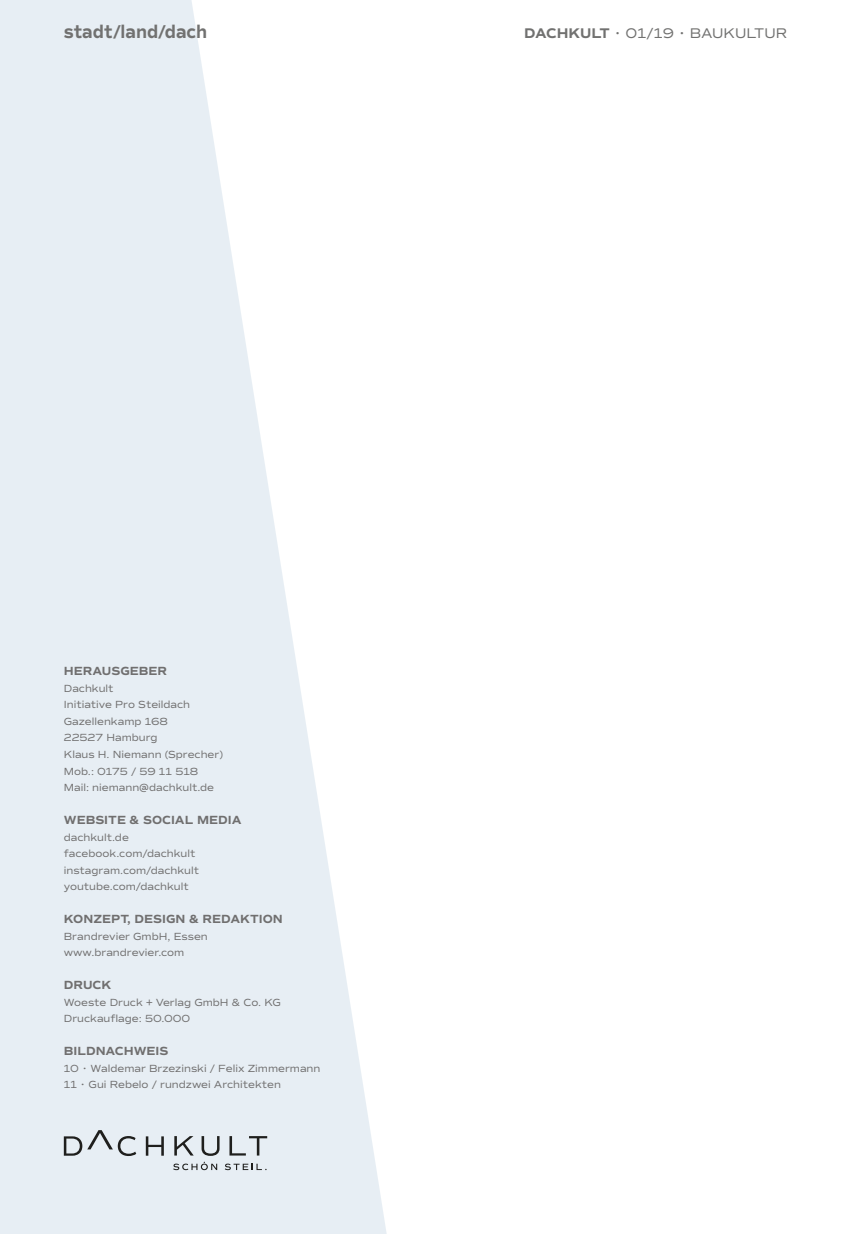
<style>
.page{position:relative;width:851px;height:1234px;background:#fff}
.page>*{position:absolute;margin:0;border:0;box-sizing:border-box;transform-origin:0 0}
.t1{font:18.75px "commuters sans bold";color:#717170;scale:.88 1}
.t2{font:14.25px "commuters sans regular";color:#717170}
.t3{font:12px "commuters sans bold";color:#706f6f}
.t4{font:10.5px/16.5px "commuters sans regular";color:#706f6f}
.s1{font-size:16.65px}
.s2{font-family:"commuters sans bold"}
</style>
<div class="page">
<svg style="left:0;top:0;width:387px;height:1233px;fill:#e7eef4"></svg>
<svg style="left:174px;top:1135px;width:20px;height:20px"></svg>
<svg style="left:201px;top:1135px;width:18px;height:20px"></svg>
<svg style="left:229px;top:1135px;width:38px;height:20px"></svg>
<svg style="left:64px;top:1129px;width:72px;height:26px;background:#c0c6ca"></svg>
<svg style="left:146px;top:1136px;width:18px;height:19px"></svg>
<svg style="left:173px;top:1161px;width:44px;height:8px"></svg>
<svg style="left:225px;top:1163px;width:41px;height:6px"></svg>
<h1 class="t1" style="left:64px;top:20px;width:164px">stadt <span class="s1">/</span>land<span class="s1">/</span>dach</h1>
<h2 class="t2" style="left:524px;top:25px;width:264px"><span class="s2">DACHKULT</span> • 01/19 • BAUKULTUR</h2>
<p class="t3" style="left:64px;top:663px;width:105px">HERAUSGEBER</p>
<p class="t4" style="left:64px;top:680px;width:161px">Dachkult<br>Initiative Pro Steildach<br>Gazellenkamp 168<br>22527 Hamburg<br>Klaus H. Niemann (Sprecher)<br>Mob.: 0175 / 59 11 518<br>Mail: niemann@dachkult.de</p>
<p class="t3" style="left:64px;top:812px;width:179px">WEBSITE &amp; SOCIAL MEDIA</p>
<p class="t4" style="left:64px;top:828px;width:137px">dachkult.de facebook.com/dachkult instagram.com/dachkult youtube.com/dachkult</p>
<p class="t3" style="left:64px;top:911px;width:220px">KONZEPT, DESIGN &amp; REDAKTION</p>
<p class="t4" style="left:64px;top:927px;width:145px">Brandrevier GmbH, Essen www.brandrevier.com</p>
<p class="t3" style="left:64px;top:977px;width:49px">DRUCK</p>
<p class="t4" style="left:64px;top:993px;width:218px">Woeste Druck + Verlag GmbH &amp; Co. KG<br>Druckauflage: 50.000</p>
<p class="t3" style="left:64px;top:1043px;width:106px">BILDNACHWEIS</p>
<p class="t4" style="left:64px;top:1059px;width:258px">10 • Waldemar Brzezinski / Felix Zimmermann<br>11 • Gui Rebelo / rundzwei Architekten</p>
</div>
